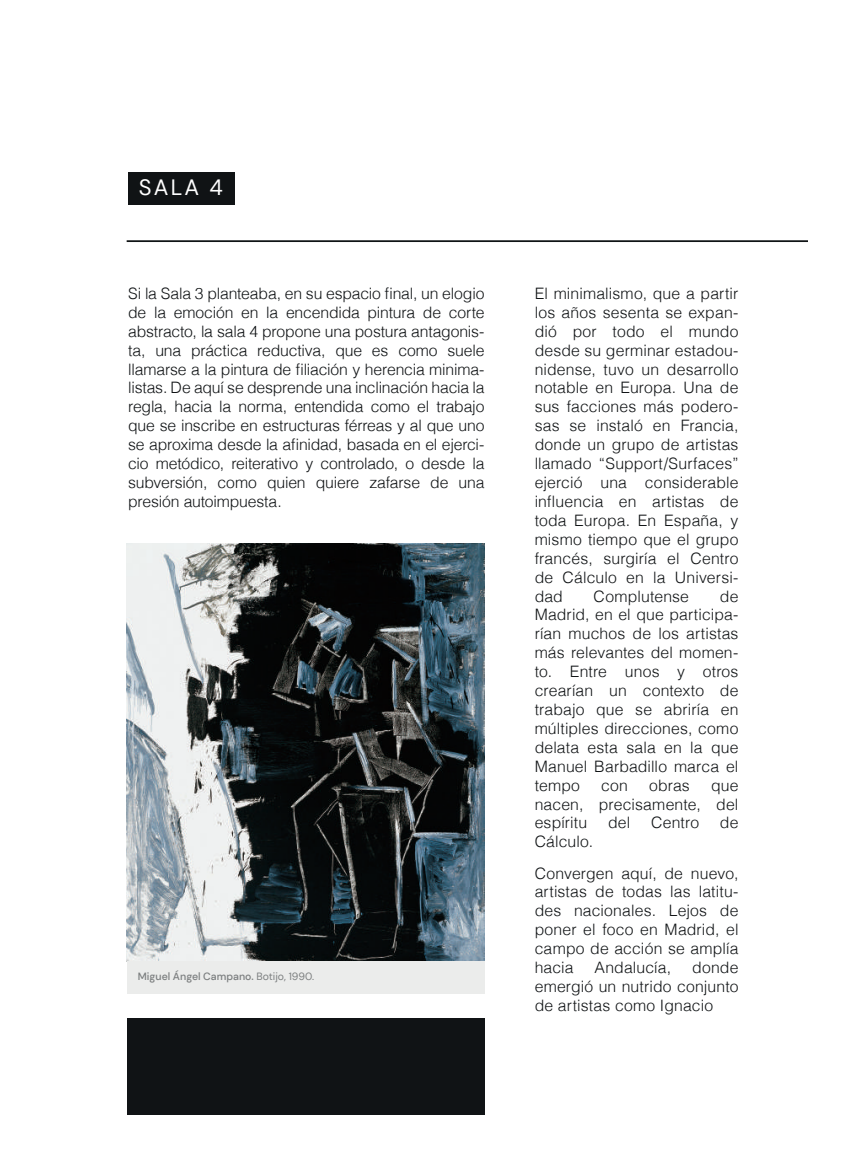
<style>
.page{position:relative;width:850px;height:1158px;background:#fff}
.page>*{position:absolute;margin:0;border:0;box-sizing:border-box;transform-origin:0 0}
.t1{font:22.22px "DM Sans";color:#fff}
.t2{font:300 15.75px/18.9px "Helvetica";letter-spacing:.01em;color:#101315;text-align:justify}
.t3{font:500 10.5px "DM Sans";color:#7c7f80}
.s1{font-weight:400}
</style>
<div class="page">
<div style="left:129px;top:172px;width:106px;height:32px;background:#101315"></div>
<img style="left:127px;top:543px;width:357px;height:418px">
<hr style="left:127px;top:240px;width:680px;height:2px;background:#101415">
<div style="left:127px;top:1018px;width:357px;height:96px;background:#101315"></div>
<div style="left:127px;top:961px;width:357px;height:33px;background:#ebeceb"></div>
<h1 class="t1" style="left:139px;top:173px;width:86px">SALA 4</h1>
<p class="t2" style="left:128px;top:283px;width:358px">Si la Sala 3 planteaba, en su espacio final, un elogio de la emoción en la encendida pintura de corte abstracto, la sala 4 propone una postura antagonis&shy;ta, una práctica reductiva, que es como suele llamarse a la pintura de filiación y herencia minima&shy;listas. De aquí se desprende una inclinación hacia la regla, hacia la norma, entendida como el trabajo que se inscribe en estructuras férreas y al que uno se aproxima desde la afinidad, basada en el ejerci&shy;cio metódico, reiterativo y controlado, o desde la subversión, como quien quiere zafarse de una presión autoimpuesta.</p>
<p class="t2" style="left:534px;top:283px;width:205px">El minimalismo, que a partir los años sesenta se expan&shy;dió por todo el mundo desde su germinar estadou&shy;nidense, tuvo un desarrollo notable en Europa. Una de sus facciones más podero&shy;sas se instaló en Francia, donde un grupo de artistas llamado “Support/Surfaces” ejerció una considerable influencia en artistas de toda Europa. En España, y mismo tiempo que el grupo francés, surgiría el Centro de Cálculo en la Universi&shy;dad</p>
<p class="t2" style="left:593px;top:585px;width:97px">Complutense</p>
<p class="t2" style="left:534px;top:585px;width:205px;text-indent:185px">de Madrid, en el que participa&shy;rían muchos de los artistas más relevantes del momen&shy;to. Entre unos y otros crearían un contexto de trabajo que se abriría en múltiples direcciones, como delata esta sala en la que Manuel Barbadillo marca el tempo</p>
<p class="t2" style="left:601px;top:774px;width:28px">con</p>
<p class="t2" style="left:649px;top:774px;width:42px">obras</p>
<p class="t2" style="left:534px;top:774px;width:205px;text-indent:176px">que nacen, precisamente, del espíritu</p>
<p class="t2" style="left:608px;top:812px;width:24px">del</p>
<p class="t2" style="left:651px;top:812px;width:50px">Centro</p>
<p class="t2" style="left:720px;top:812px;width:20px">de</p>
<p class="t2" style="left:534px;top:825px;width:205px;line-height:31.2px">Cálculo.<br>Convergen aquí, de nuevo,</p>
<p class="t2" style="left:534px;top:881px;width:205px">artistas de todas las latitu&shy;des nacionales. Lejos de poner el foco en Madrid, el campo de acción se amplía hacia</p>
<p class="t2" style="left:534px;top:956px;width:205px;text-indent:157px">donde emergió un nutrido conjunto de artistas como Ignacio</p>
<p class="t2" style="left:594px;top:956px;width:78px">Andalucía,</p>
<p class="t3" style="left:138px;top:969px;width:178px">Miguel Ángel Campano. <span class="s1">Botijo, 1990.</span></p>
</div>
